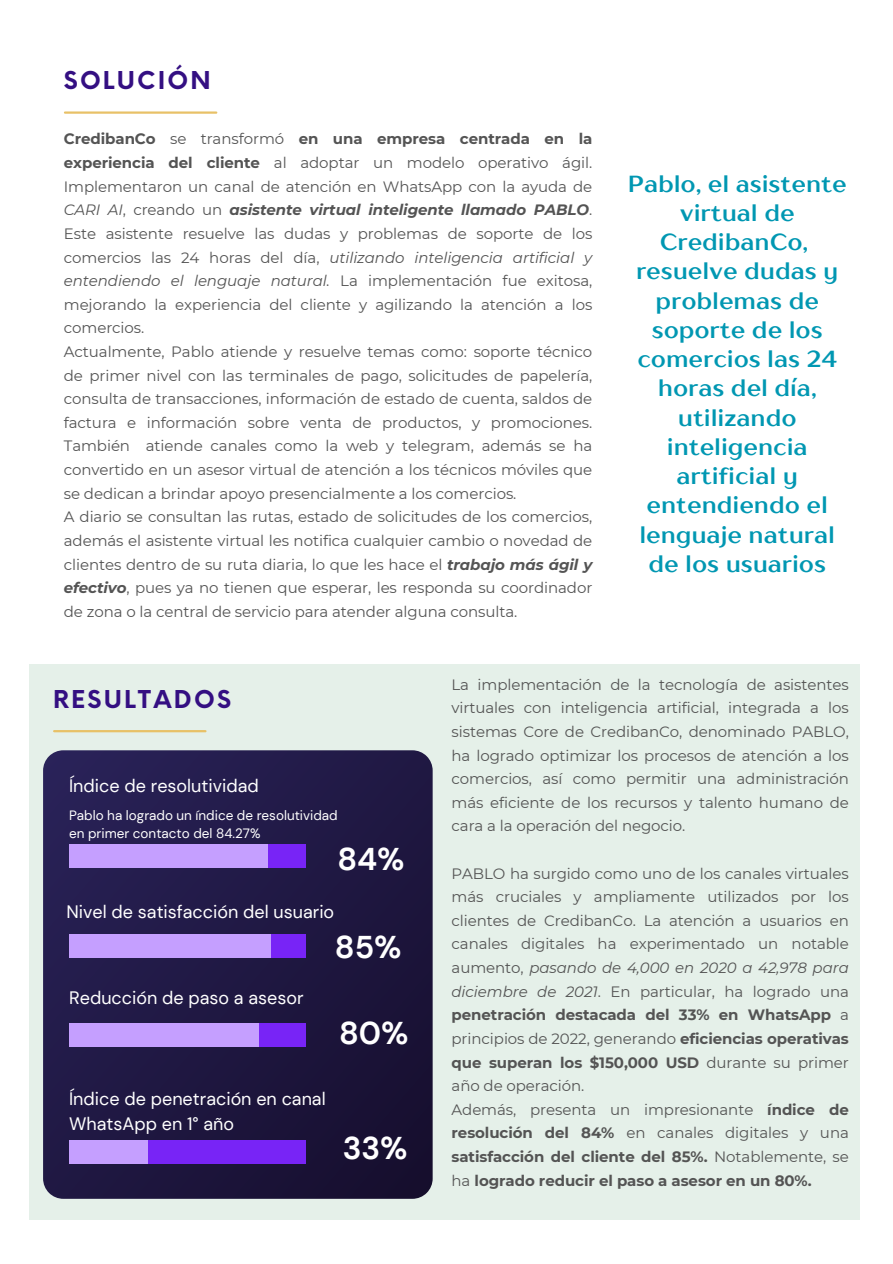
<style>
.page{position:relative;width:893px;height:1264px;background:#fff}
.page>*{position:absolute;margin:0;border:0;box-sizing:border-box;transform-origin:0 0}
.t1{font:700 31.5px "DM Sans";color:#fff}
.t2{font:700 24px "Neue Einstellung";letter-spacing:.09em;color:#340f82}
.t3{font:700 23.1px/29.2px "TT Drugs";letter-spacing:.025em;color:#0097b2;text-align:center}
.t4{font:18px "DM Sans";color:#fff}
.t5{font:15px/23.5px "Montserrat";letter-spacing:-.005em;color:#545454;text-align:justify}
.t6{font:700 15px/23.5px "Montserrat";letter-spacing:-.005em;color:#545454;text-align:justify}
.t7{font:13.5px "DM Sans";color:#fff}
.s1{font-weight:700}
.s2{font-style:italic}
.s3{font-weight:700;font-style:italic}
.s4{font-weight:400}
</style>
<div class="page">
<div style="left:30px;top:664px;width:830px;height:555px;background:#e5f0e9"></div>
<hr style="left:65px;top:111px;width:151px;height:3px;background:#e8c167">
<hr style="left:54px;top:730px;width:151px;height:2px;background:#e8c167">
<svg style="left:43px;top:750px;width:389px;height:448px;background:#201943"></svg>
<div style="left:69px;top:844px;width:237px;height:23px;background:#7824f6"></div>
<div style="left:69px;top:844px;width:199px;height:23px;background:#c59fff"></div>
<div style="left:69px;top:934px;width:237px;height:24px;background:#7824f6"></div>
<div style="left:69px;top:934px;width:201px;height:24px;background:#c59fff"></div>
<div style="left:69px;top:1022px;width:237px;height:24px;background:#7824f6"></div>
<div style="left:69px;top:1022px;width:189px;height:24px;background:#c59fff"></div>
<div style="left:69px;top:1140px;width:237px;height:23px;background:#7824f6"></div>
<div style="left:69px;top:1140px;width:78px;height:23px;background:#c59fff"></div>
<p class="t2" style="left:64px;top:59px;width:148px">SOLUCIÓN</p>
<p class="t5" style="left:64px;top:127px;width:530px"><span class="s1">CredibanCo</span> se transformó <span class="s1">en una empresa centrada en la experiencia del cliente</span> al adoptar un modelo operativo ágil.<br>Implementaron un canal de atención en WhatsApp con la ayuda de <span class="s2">CARI AI</span>, creando un <span class="s3">asistente virtual inteligente llamado PABLO</span>.<br>Este asistente resuelve las dudas y problemas de soporte de los comercios las 24 horas del día, <span class="s2">utilizando inteligencia artificial y entendiendo el lenguaje natural.</span> La implementación fue exitosa, mejorando la experiencia del cliente y agilizando la atención a los comercios.</p>
<p class="t5" style="left:64px;top:340px;width:530px">Actualmente, Pablo atiende y resuelve temas como: soporte técnico de primer nivel con las terminales de pago, solicitudes de papelería, consulta de transacciones, información de estado de cuenta, saldos de factura e información sobre venta de productos, y promociones.<br>También atiende canales como la web y telegram, además se ha convertido en un asesor virtual de atención a los técnicos móviles que se dedican a brindar apoyo presencialmente a los comercios.</p>
<p class="t5" style="left:64px;top:505px;width:530px">A diario se consultan las rutas, estado de solicitudes de los comercios, además el asistente virtual les notifica cualquier cambio o novedad de clientes dentro de su ruta diaria, lo que les hace el <span class="s3">trabajo más ágil y efectivo</span>, pues ya no tienen que esperar, les responda su coordinador de zona o la central de servicio para atender alguna consulta.</p>
<p class="t3" style="left:628px;top:168px;width:220px">Pablo, el asistente virtual de<br>CredibanCo,</p>
<p class="t3" style="left:636px;top:256px;width:203px">resuelve dudas y problemas de soporte de los comercios las 24 horas del día, utilizando inteligencia artificial y entendiendo el lenguaje natural de los usuarios</p>
<p class="t2" style="left:53px;top:677px;width:179px">RESULTADOS</p>
<p class="t4" style="left:69px;top:773px;width:191px">Índice de resolutividad</p>
<p class="t7" style="left:69px;top:806px;width:270px">Pablo ha logrado un índice de resolutividad</p>
<p class="t7" style="left:69px;top:824px;width:193px">en primer contacto del 84.27%</p>
<p class="t1" style="left:337px;top:839px;width:69px">84%</p>
<p class="t4" style="left:67px;top:900px;width:269px">Nivel de satisfacción del usuario</p>
<p class="t4" style="left:69px;top:986px;width:236px">Reducción de paso a asesor</p>
<p class="t1" style="left:335px;top:926px;width:68px">85%</p>
<p class="t1" style="left:339px;top:1012px;width:71px">80%</p>
<p class="t4" style="left:69px;top:1087px;width:258px">Índice de penetración en canal</p>
<p class="t4" style="left:69px;top:1112px;width:166px">WhatsApp en 1° año</p>
<p class="t1" style="left:343px;top:1127px;width:66px">33%</p>
<p class="t5" style="left:451px;top:672px;width:399px">La implementación de la tecnología de asistentes virtuales con inteligencia artificial, integrada a los sistemas Core de CredibanCo, denominado PABLO, ha logrado optimizar los procesos de atención a los comercios, así como permitir una administración más eficiente de los recursos y talento humano de cara a la operación del negocio.</p>
<p class="t5" style="left:451px;top:861px;width:399px">PABLO ha surgido como uno de los canales virtuales más cruciales y ampliamente utilizados por los clientes de CredibanCo. La atención a usuarios en canales digitales ha experimentado un notable aumento, <span class="s2">pasando de 4,000 en 2020 a 42,978 para diciembre de 2021</span>. En particular, ha logrado una <span class="s1">penetración destacada del 33% en WhatsApp</span> a principios de 2022, generando <span class="s1">eficiencias operativas que superan los $150,000 USD</span> durante su primer año de operación.</p>
<p class="t6" style="left:451px;top:1097px;width:399px"><span class="s4">Además, presenta un impresionante</span> índice de resolución del 84% <span class="s4">en canales digitales y una </span>satisfacción del cliente del 85%. <span class="s4">Notablemente, se ha</span> logrado reducir el paso a asesor en un 80%.</p>
</div>
